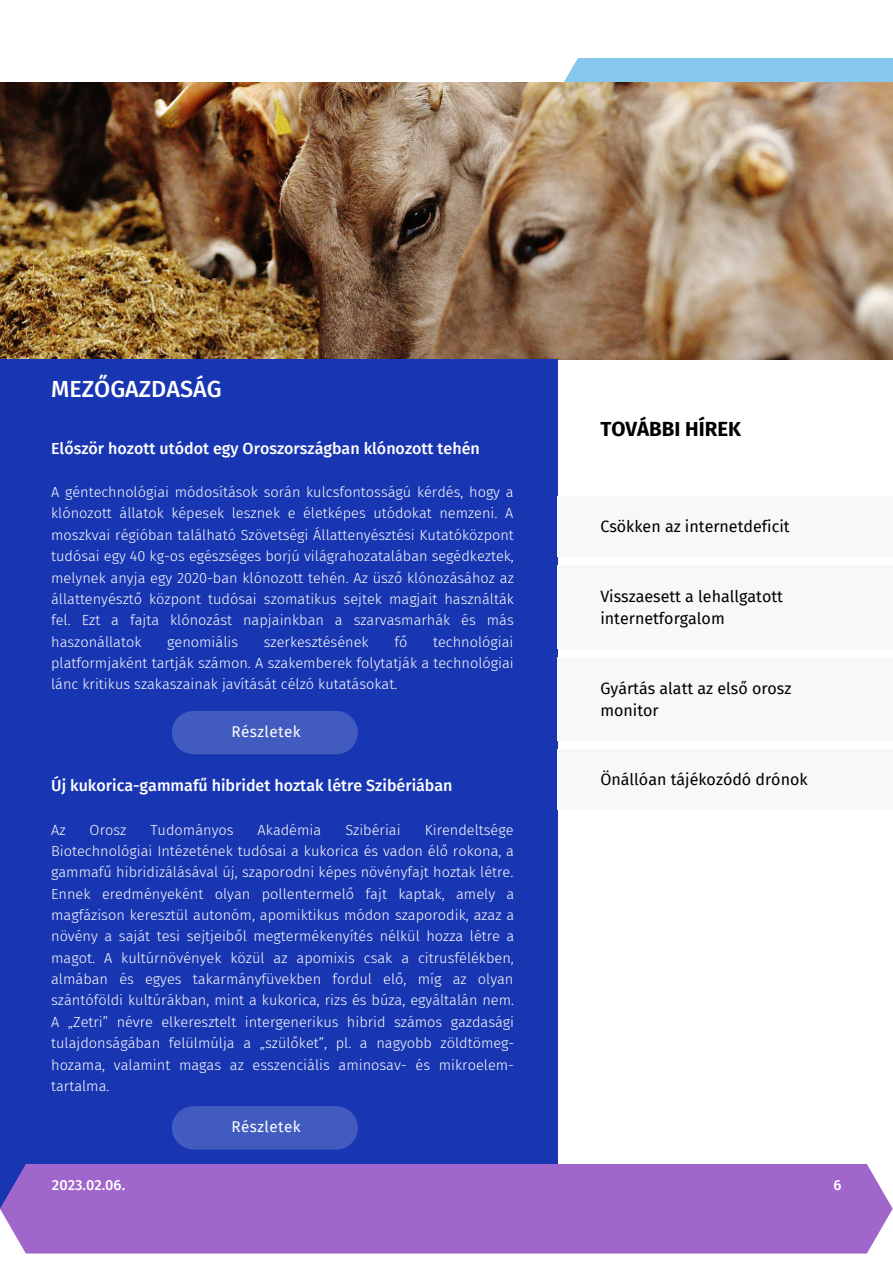
<style>
.page{position:relative;width:893px;height:1264px;background:#fff}
.page>*{position:absolute;margin:0;border:0;box-sizing:border-box;transform-origin:0 0}
.t1{font:500 23.25px "Fira Sans";color:#fff}
.t2{font:700 20.4px "Fira Sans";color:#000}
.t3{font:16.05px/21.9px "Fira Sans";color:#000}
.t4{font:500 16.05px "Fira Sans";color:#fff}
.t5{font:15.3px "Fira Sans";letter-spacing:.03em;color:#fff}
.t6{font:300 14.55px/21.3px "Fira Sans";color:#fff;text-align:justify}
.t7{font:500 14.55px "Fira Sans";color:#fff}
</style>
<div class="page">
<svg style="left:557px;top:58px;width:335px;height:25px;background:#8dc7e8"></svg>
<img style="left:0;top:83px;width:892px;height:276px">
<div style="left:0;top:359px;width:558px;height:849px;background:#1836b2"></div>
<div style="left:557px;top:496px;width:335px;height:60px;background:#f8f8f8"></div>
<div style="left:557px;top:565px;width:335px;height:83px;background:#f8f8f8"></div>
<div style="left:557px;top:657px;width:335px;height:83px;background:#f8f8f8"></div>
<div style="left:557px;top:749px;width:335px;height:60px;background:#f8f8f8"></div>
<div style="left:0;top:1164px;width:892px;height:89px;background:#a066cb"></div>
<div style="left:172px;top:711px;width:186px;height:43px;background:#425bc0;border-radius:21px"></div>
<div style="left:172px;top:1106px;width:186px;height:43px;background:#425bc0;border-radius:21px"></div>
<h1 class="t1" style="left:51px;top:376px;width:172px">MEZŐGAZDASÁG</h1>
<p class="t4" style="left:51px;top:438px;width:430px">Először hozott utódot egy Oroszországban klónozott tehén</p>
<p class="t6" style="left:51px;top:481px;width:464px">A géntechnológiai módosítások során kulcsfontosságú kérdés, hogy a klónozott állatok képesek lesznek e életképes utódokat nemzeni. A moszkvai régióban található Szövetségi Állattenyésztési Kutatóközpont tudósai egy 40 kg-os egészséges borjú világrahozatalában segédkeztek, melynek anyja egy 2020-ban klónozott tehén. Az üsző klónozásához az állattenyésztő központ tudósai szomatikus sejtek magjait használták fel. Ezt a fajta klónozást napjainkban a szarvasmarhák és más haszonállatok</p>
<p class="t6" style="left:167px;top:631px;width:72px">genomiális</p>
<p class="t6" style="left:264px;top:631px;width:106px">szerkesztésének</p>
<p class="t6" style="left:394px;top:631px;width:14px">fő</p>
<p class="t6" style="left:51px;top:631px;width:464px;text-indent:382px">technológiai platformjaként tartják számon. A szakemberek folytatják a technológiai lánc kritikus szakaszainak javítását célzó kutatásokat.</p>
<p class="t5" style="left:231px;top:722px;width:71px">Részletek</p>
<p class="t4" style="left:51px;top:776px;width:403px">Új kukorica-gammafű hibridet hoztak létre Szibériában</p>
<p class="t6" style="left:51px;top:819px;width:16px">Az</p>
<p class="t6" style="left:90px;top:819px;width:38px">Orosz</p>
<p class="t6" style="left:150px;top:819px;width:85px">Tudományos</p>
<p class="t6" style="left:257px;top:819px;width:65px">Akadémia</p>
<p class="t6" style="left:345px;top:819px;width:57px">Szibériai</p>
<p class="t6" style="left:51px;top:819px;width:465px;text-indent:373px">Kirendeltsége Biotechnológiai Intézetének tudósai a kukorica és vadon élő rokona, a gammafű hibridizálásával új, szaporodni képes növényfajt hoztak létre.<br>Ennek eredményeként olyan pollentermelő fajt kaptak, amely a magfázison keresztül autonóm, apomiktikus módon szaporodik, azaz a növény a saját tesi sejtjeiből megtermékenyítés nélkül hozza létre a magot. A kultúrnövények közül az apomixis csak a citrusfélékben, almában és egyes takarmányfüvekben fordul elő, míg az olyan szántóföldi kultúrákban, mint a kukorica, rizs és búza, egyáltalán nem.<br>A „Zetri” névre elkeresztelt intergenerikus hibrid számos gazdasági tulajdonságában felülmúlja a „szülőket”, pl. a nagyobb zöldtömeg&shy;hozama, valamint magas az esszenciális aminosav- és mikroelem&shy;tartalma.</p>
<p class="t5" style="left:231px;top:1117px;width:71px">Részletek</p>
<h2 class="t2" style="left:600px;top:416px;width:142px">TOVÁBBI HÍREK</h2>
<p class="t3" style="left:600px;top:515px;width:191px">Csökken az internetdeficit</p>
<p class="t3" style="left:600px;top:585px;width:184px">Visszaesett a lehallgatott internetforgalom</p>
<p class="t3" style="left:600px;top:677px;width:192px">Gyártás alatt az első orosz monitor</p>
<p class="t3" style="left:600px;top:768px;width:209px">Önállóan tájékozódó drónok</p>
<p class="t7" style="left:52px;top:1176px;width:75px">2023.02.06.</p>
<p class="t7" style="left:833px;top:1176px;width:10px">6</p>
</div>
